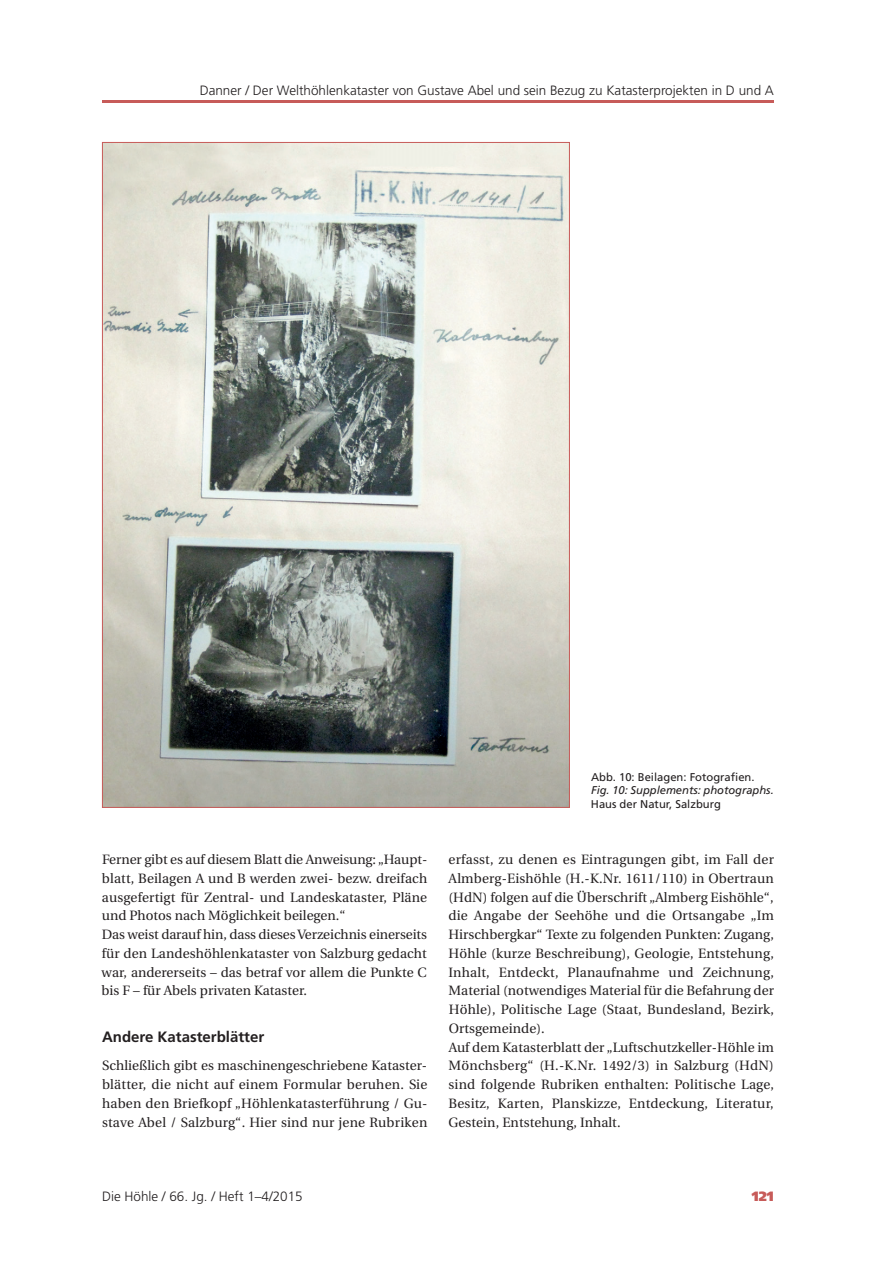
<style>
.page{position:relative;width:893px;height:1263px;background:#fff}
.page>*{position:absolute;margin:0;border:0;box-sizing:border-box;transform-origin:0 0}
.t1{font:700 15px "Frutiger";color:#231f20}
.t2{font:13.5px/18.8px "Utopia";letter-spacing:.01em;color:#231f20}
.t3{font:300 13.5px "Frutiger";color:#231f20}
.t4{font:900 13.5px "Frutiger";color:#c75b59}
.t5{font:11.25px "Frutiger";color:#231f20}
.t6{font:italic 11.25px "Frutiger";letter-spacing:-.005em;color:#231f20}
</style>
<div class="page">
<hr style="left:102px;top:100px;width:672px;height:3px;background:#c75b59">
<img style="left:104px;top:144px;width:464px;height:662px">
<p class="t3" style="left:200px;top:85px;width:576px">Danner / Der Welthöhlenkataster von Gustave Abel und sein Bezug zu Katasterprojekten in D und A</p>
<p class="t2" style="left:101px;top:851px;width:327px">Ferner gibt es auf diesem Blatt die Anweisung: „Haupt&shy;blatt, Beilagen A und B werden zwei- bezw. dreifach ausgefertigt für Zentral- und Landeskataster, Pläne und Photos nach Möglichkeit beilegen.“<br>Das weist darauf hin, dass dieses Verzeichnis einerseits für den Landeshöhlenkataster von Salzburg gedacht war, andererseits – das betraf vor allem die Punkte C bis F – für Abels privaten Kataster.</p>
<p class="t1" style="left:102px;top:1031px;width:164px">Andere Katasterblätter</p>
<p class="t2" style="left:102px;top:1057px;width:327px;text-align:justify">Schließlich gibt es maschinengeschriebene Kataster&shy;blätter, die nicht auf einem Formular beruhen. Sie haben den Briefkopf „Höhlenkatasterführung / Gu&shy;stave Abel / Salzburg“. Hier sind nur jene Rubriken</p>
<p class="t5" style="left:591px;top:772px;width:165px">Abb. 10: Beilagen: Fotografien.</p>
<p class="t6" style="left:591px;top:786px;width:184px">Fig. 10: Supplements: photographs.</p>
<p class="t5" style="left:591px;top:799px;width:132px">Haus der Natur, Salzburg</p>
<p class="t2" style="left:448px;top:851px;width:327px">erfasst, zu denen es Eintragungen gibt, im Fall der Almberg-Eishöhle (H.-K.Nr. 1611/110) in Obertraun (HdN) folgen auf die Überschrift „Almberg Eishöhle“, die Angabe der Seehöhe und die Ortsangabe „Im Hirschbergkar“ Texte zu folgenden Punkten: Zugang, Höhle (kurze Beschreibung), Geologie, Entstehung, Inhalt, Entdeckt, Planaufnahme und Zeichnung, Material (notwendiges Material für die Befahrung der Höhle), Politische Lage (Staat, Bundesland, Bezirk, Ortsgemeinde).<br>Auf dem Katasterblatt der „Luftschutzkeller-Höhle im Mönchsberg“ (H.-K.Nr. 1492/3) in Salzburg (HdN) sind folgende Rubriken enthalten: Politische Lage, Besitz, Karten, Planskizze, Entdeckung, Literatur, Gestein, Entstehung, Inhalt.</p>
<p class="t3" style="left:102px;top:1191px;width:202px">Die Höhle / 66. Jg. / Heft 1–4/2015</p>
<p class="t4" style="left:752px;top:1191px;width:24px">121</p>
</div>
